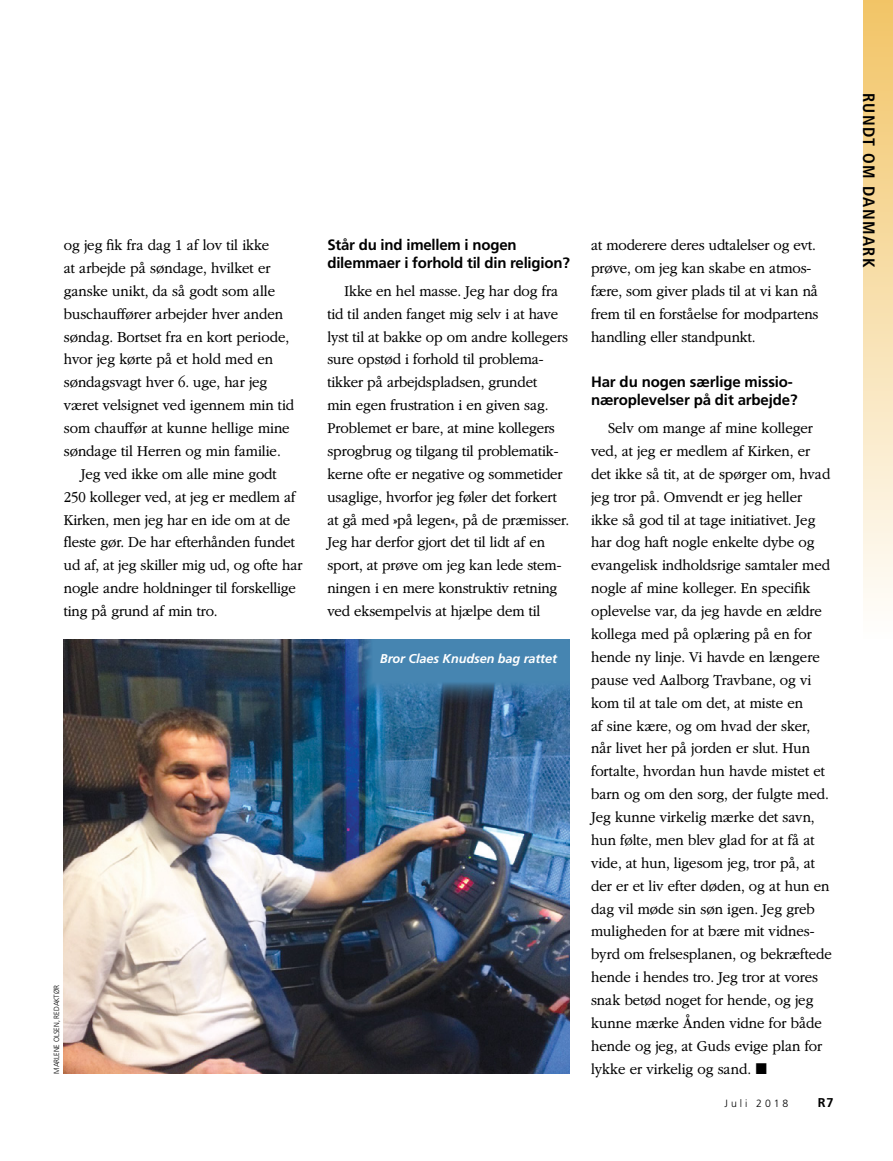
<style>
.page{position:relative;width:893px;height:1161px;background:#fff}
.page>*{position:absolute;margin:0;border:0;box-sizing:border-box;transform-origin:0 0}
.t1{font:700 condensed 16.5px "Frutigerlds Lat";letter-spacing:.09em;color:#000}
.ARTCL_para_NEWS{font:300 15.75px/22.8px "Garamondlds Lat Plus";letter-spacing:-.005em;color:#000;scale:.95 1}
.TOPIC-1_title{font:700 15px/18px "Frutigerlds Lat";letter-spacing:-.015em;color:#000}
.t2{font:italic 700 12.75px "Frutigerlds Lat";letter-spacing:-.01em;color:#fff}
.t3{font:700 12.75px "Frutigerlds Lat";color:#000}
.t4{font:300 10.5px "Frutigerlds Lat";letter-spacing:.28em;color:#000}
.FIGimg-CRDT_para_FL{font:300 7.5px "Frutigerlds Lat";letter-spacing:-.01em;color:#000;scale:.95 1}
</style>
<div class="page">
<div style="left:863px;top:0;width:30px;height:639px;background:linear-gradient(to bottom,#f2c466,#fefefd)"></div>
<img style="left:64px;top:639px;width:506px;height:435px">
<svg style="left:339px;top:639px;width:231px;height:69px;background:#3c75a3"></svg>
<p class="ARTCL_para_NEWS" style="left:64px;top:233px;width:244px">og jeg fik fra dag 1 af lov til ikke<br>at arbejde på søndage, hvilket er ganske unikt, da så godt som alle buschauffører arbejder hver anden søndag. Bortset fra en kort periode, hvor jeg kørte på et hold med en søndagsvagt hver 6. uge, har jeg været velsignet ved igennem min tid som chauffør at kunne hellige mine søndage til Herren og min familie.</p>
<p class="ARTCL_para_NEWS" style="left:64px;top:462px;width:253px;text-indent:17px">Jeg ved ikke om alle mine godt 250 kolleger ved, at jeg er medlem af Kirken, men jeg har en ide om at de fleste gør. De har efterhånden fundet ud af, at jeg skiller mig ud, og ofte har nogle andre holdninger til forskellige ting på grund af min tro.</p>
<p class="FIGimg-CRDT_para_FL" style="left:51px;top:1074px;width:95px;rotate:-90deg">MARLENE OLSEN, REDAKTØR</p>
<p class="TOPIC-1_title" style="left:327px;top:236px;width:244px">Står du ind imellem i nogen dilemmaer i forhold til din religion?</p>
<p class="ARTCL_para_NEWS" style="left:327px;top:279px;width:256px;text-indent:17px">Ikke en hel masse. Jeg har dog fra tid til anden fanget mig selv i at have lyst til at bakke op om andre kollegers sure opstød i forhold til problema&shy;tikker på arbejdspladsen, grundet<br>min egen frustration i en given sag.<br>Problemet er bare, at mine kollegers sprogbrug og tilgang til problematik&shy;kerne ofte er negative og sommetider usaglige, hvorfor jeg føler det forkert at gå med »på legen«, på de præmisser.<br>Jeg har derfor gjort det til lidt af en sport, at prøve om jeg kan lede stem&shy;ningen i en mere konstruktiv retning ved eksempelvis at hjælpe dem til</p>
<p class="t2" style="left:380px;top:649px;width:178px">Bror Claes Knudsen bag rattet</p>
<p class="ARTCL_para_NEWS" style="left:591px;top:233px;width:241px">at moderere deres udtalelser og evt. prøve, om jeg kan skabe en atmos&shy;fære, som giver plads til at vi kan nå frem til en forståelse for modpartens handling eller standpunkt.</p>
<p class="TOPIC-1_title" style="left:591px;top:373px;width:208px">Har du nogen særlige missio&shy;næroplevelser på dit arbejde?</p>
<p class="ARTCL_para_NEWS" style="left:591px;top:416px;width:255px;text-indent:17px">Selv om mange af mine kolleger ved, at jeg er medlem af Kirken, er det ikke så tit, at de spørger om, hvad jeg tror på. Omvendt er jeg heller ikke så god til at tage initiativet. Jeg har dog haft nogle enkelte dybe og evangelisk indholdsrige samtaler med nogle af mine kolleger. En specifik oplevelse var, da jeg havde en ældre kollega med på oplæring på en for hende ny linje. Vi havde en længere pause ved Aalborg Travbane, og vi kom til at tale om det, at miste en<br>af sine kære, og om hvad der sker, når livet her på jorden er slut. Hun fortalte, hvordan hun havde mistet et barn og om den sorg, der fulgte med.<br>Jeg kunne virkelig mærke det savn, hun følte, men blev glad for at få at vide, at hun, ligesom jeg, tror på, at der er et liv efter døden, og at hun en dag vil møde sin søn igen. Jeg greb muligheden for at bære mit vidnes&shy;byrd om frelsesplanen, og bekræftede hende i hendes tro. Jeg tror at vores snak betød noget for hende, og jeg kunne mærke Ånden vidne for både hende og jeg, at Guds evige plan for lykke er virkelig og sand. ◼</p>
<p class="t4" style="left:725px;top:1095px;width:65px">Juli 2018</p>
<p class="t3" style="left:818px;top:1092px;width:17px">R7</p>
<p class="t1" style="left:881px;top:93px;width:176px;rotate:90deg">RUNDT OM DANMARK</p>
</div>
